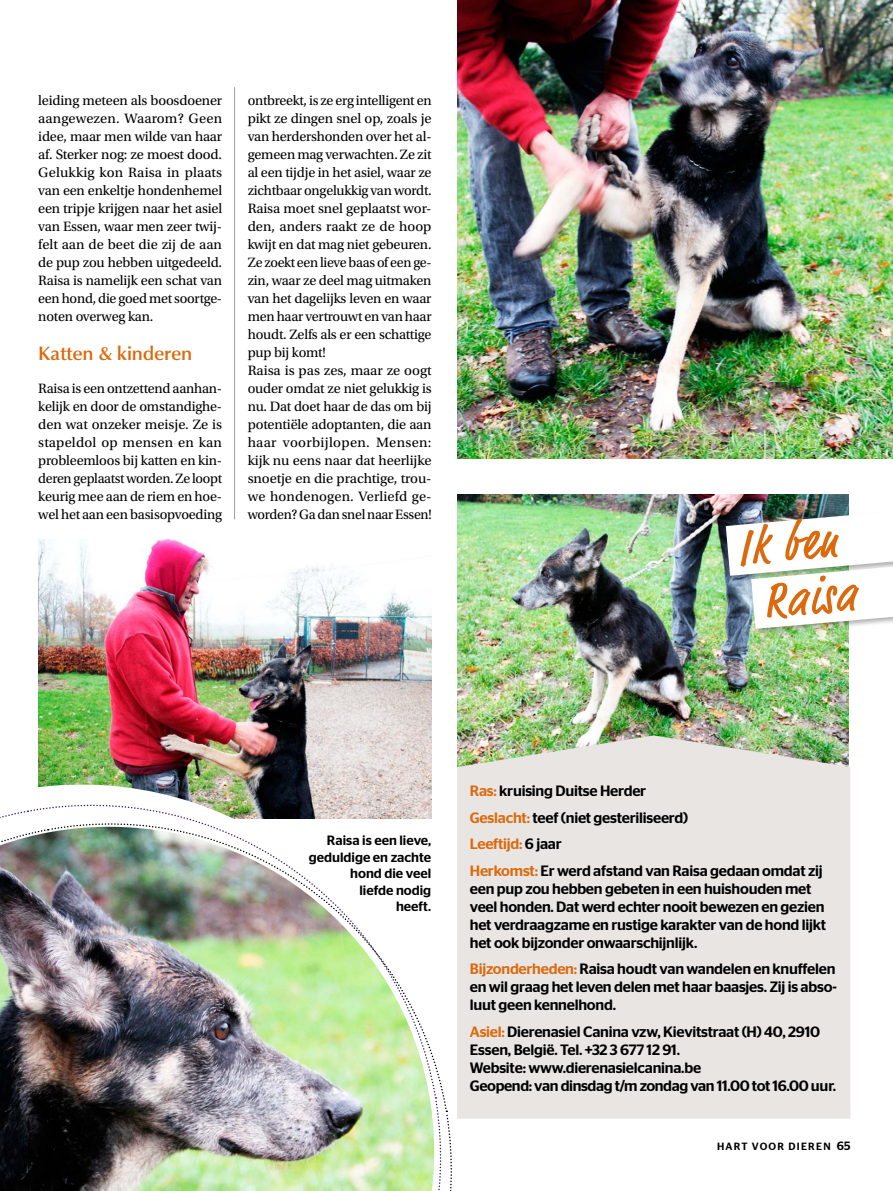
<style>
.page{position:relative;width:893px;height:1191px;background:#fff}
.page>*{position:absolute;margin:0;border:0;box-sizing:border-box;transform-origin:0 0}
.t1{font:500 condensed 52.5px/55.1px "Market OT";color:#db6a0e;text-align:center}
.t2{font:600 19.5px "Optima LT Std";letter-spacing:-.015em;color:#db6a0e}
.t3{font:500 15px/18px "Stag Sans";letter-spacing:-.015em;color:#000}
.t4{font:14.25px/18px "Utopia Std";letter-spacing:-.015em;color:#000;text-align:justify}
.t5{font:500 13.5px/16.5px "Stag Sans";color:#000;text-align:right}
.t6{font:500 10.5px "Stag Sans";letter-spacing:.12em;color:#000}
.s1{color:#db6a0e}
.s2{font-size:12px}
</style>
<div class="page">
<hr style="left:234px;top:87px;width:1px;height:432px;background:#9c9d9d">
<img style="left:38px;top:540px;width:394px;height:214px">
<img style="left:38px;top:754px;width:394px;height:22px">
<img style="left:33px;top:776px;width:404px;height:320px">
<svg style="left:0;top:810px;width:49px;height:16px"></svg>
<svg style="left:435px;top:1097px;width:42px;height:94px"></svg>
<img style="left:0;top:826px;width:435px;height:365px">
<img style="left:457px;top:0;width:436px;height:459px">
<img style="left:457px;top:494px;width:392px;height:241px">
<div style="left:724px;top:500px;width:169px;height:83px;background:#000;opacity:.3"></div>
<div style="left:750px;top:560px;width:143px;height:76px;background:#000;opacity:.3"></div>
<img style="left:726px;top:511px;width:167px;height:118px">
<div style="left:457px;top:735px;width:393px;height:383px;background:#e8e5e3"></div>
<p class="t4" style="left:38px;top:92px;width:185px">leiding meteen als boosdoener aangewezen. Waarom? Geen idee, maar men wilde van haar af. Sterker nog: ze moest dood.<br>Gelukkig kon Raisa in plaats van een enkeltje hondenhemel een tripje krijgen naar het asiel van Essen, waar men zeer twij&shy;felt aan de beet die zij de aan de pup zou hebben uitgedeeld.<br>Raisa is namelijk een schat van een hond, die goed met soortge&shy;noten overweg kan.</p>
<h2 class="t2" style="left:38px;top:342px;width:156px">Katten &amp; kinderen</h2>
<p class="t4" style="left:38px;top:380px;width:185px">Raisa is een ontzettend aanhan&shy;kelijk en door de omstandighe&shy;den wat onzeker meisje. Ze is stapeldol op mensen en kan probleemloos bij katten en kin&shy;deren geplaatst worden. Ze loopt keurig mee aan de riem en hoe&shy;wel het aan een basisopvoeding</p>
<p class="t4" style="left:248px;top:92px;width:185px;text-align:left">ontbreekt, is ze erg intelligent en pikt ze dingen snel op, zoals je van herdershonden over het al&shy;gemeen mag verwachten. Ze zit al een tijdje in het asiel, waar ze zichtbaar ongelukkig van wordt.<br>Raisa moet snel geplaatst wor&shy;den, anders raakt ze de hoop kwijt en dat mag niet gebeuren.<br>Ze zoekt een lieve baas of een ge&shy;zin, waar ze deel mag uitmaken van het dagelijks leven en waar men haar vertrouwt en van haar houdt. Zelfs als er een schattige pup bij komt!<br>Raisa is pas zes, maar ze oogt ouder omdat ze niet gelukkig is nu. Dat doet haar de das om bij potentiële adoptanten, die aan haar voorbijlopen. Mensen: kijk nu eens naar dat heerlijke snoetje en die prachtige, trou&shy;we hondenogen. Verliefd ge&shy;worden? Ga dan snel naar Essen!</p>
<h1 class="t1" style="left:736px;top:524px;width:114px;rotate:-5deg">Ik ben<br>Raisa</h1>
<p class="t5" style="left:309px;top:832px;width:124px">Raisa is een lieve, geduldige en zachte hond die veel<br>liefde nodig<br>heeft.</p>
<p class="t3" style="left:470px;top:777px;width:354px;line-height:26.5px"><span class="s1">Ras:</span> kruising Duitse Herder<br><span class="s1">Geslacht:</span> teef (niet gesteriliseerd)<br><span class="s1">Leeftijd:</span> 6 jaar<br><span class="s1">Herkomst:</span> Er werd afstand van Raisa gedaan omdat zij</p>
<p class="t3" style="left:470px;top:879px;width:358px">een pup zou hebben gebeten in een huishouden met veel honden. Dat werd echter nooit bewezen en gezien het verdraagzame en rustige karakter van de hond lijkt het ook bijzonder onwaarschijnlijk.</p>
<p class="t3" style="left:470px;top:960px;width:369px;text-align:justify"><span class="s1">Bijzonderheden:</span> Raisa houdt van wandelen en knuffelen en wil graag het leven delen met haar baasjes. Zij is abso&shy;luut geen kennelhond.</p>
<p class="t3" style="left:470px;top:1022px;width:368px"><span class="s1">Asiel:</span> Dierenasiel Canina vzw, Kievitstraat (H) 40, 2910<br>Essen, België. Tel. +32 3 677 12 91.<br>Website: www.dierenasielcanina.be<br>Geopend: van dinsdag t/m zondag van 11.00 tot 16.00 uur.</p>
<p class="t6" style="left:717px;top:1139px;width:135px">HART VOOR DIEREN <span class="s2">65</span></p>
</div>
